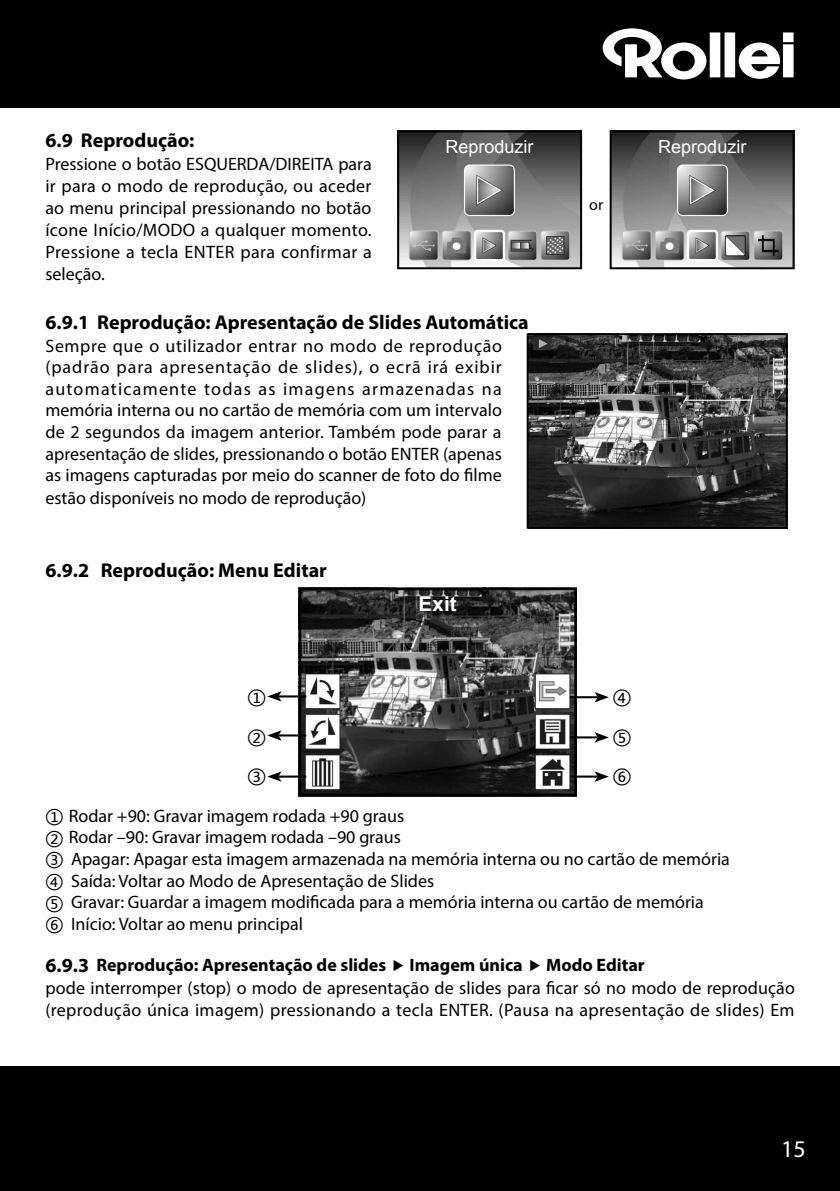
<style>
.page{position:relative;width:840px;height:1191px;background:#fff}
.page>*{position:absolute;margin:0;border:0;box-sizing:border-box;transform-origin:0 0}
.t1{font:24px "Myriad Pro";color:#fff}
.t2{font:700 20.4px "Arial";color:#fff}
.t3{font:700 20px "Myriad Pro";color:#000}
.t4{font:18.6px "Microsoft Ya Hei";color:#000}
.t5{font:18px/21.8px "Myriad Pro";color:#000;text-align:justify}
.t6{font:700 18px "Myriad Pro";color:#000}
.t7{font:18px "Arial";color:#fff}
.t8{font:16px "Myriad Pro";color:#000}
.s1{font-family:"Microsoft Ya Hei"}
.s2{font-size:20px}
</style>
<div class="page">
<div style="left:0;top:1066px;width:839px;height:125px;background:#000"></div>
<div style="left:0;top:0;width:839px;height:108px;background:#000"></div>
<svg style="left:602px;top:28px;width:191px;height:51px"></svg>
<img style="left:529px;top:336px;width:255px;height:190px">
<div style="left:526px;top:333px;width:261px;height:196px;border:2px solid #000"></div>
<img style="left:400px;top:133px;width:178px;height:133px">
<img style="left:612px;top:133px;width:179px;height:133px">
<div style="left:397px;top:130px;width:184px;height:139px;border:2px solid #000"></div>
<div style="left:609px;top:130px;width:185px;height:139px;border:2px solid #000"></div>
<img style="left:302px;top:591px;width:270px;height:201px">
<div style="left:298px;top:587px;width:278px;height:209px;border:3px solid #000"></div>
<hr style="left:278px;top:695px;width:28px;height:2px;background:#000">
<svg style="left:267px;top:691px;width:14px;height:10px"></svg>
<hr style="left:278px;top:734px;width:28px;height:2px;background:#000">
<svg style="left:267px;top:730px;width:14px;height:10px"></svg>
<hr style="left:278px;top:775px;width:28px;height:2px;background:#000">
<svg style="left:267px;top:771px;width:14px;height:11px"></svg>
<hr style="left:569px;top:775px;width:28px;height:2px;background:#000">
<svg style="left:594px;top:771px;width:14px;height:11px"></svg>
<hr style="left:569px;top:736px;width:28px;height:2px;background:#000">
<svg style="left:594px;top:732px;width:14px;height:10px"></svg>
<hr style="left:569px;top:696px;width:28px;height:2px;background:#000">
<svg style="left:594px;top:692px;width:14px;height:10px"></svg>
<p class="t3" style="left:45px;top:127px;width:150px">6.9 Reprodução:</p>
<p class="t5" style="left:45px;top:152px;width:328px">Pressione o botão ESQUERDA/DIREITA para ir para o modo de reprodução, ou aceder ao menu principal pressionando no botão ícone Início/MODO a qualquer momento.<br>Pressione a tecla ENTER para confirmar a seleção.</p>
<p class="t3" style="left:45px;top:309px;width:484px">6.9.1 Reprodução: Apresentação de Slides Automática</p>
<p class="t5" style="left:45px;top:334px;width:458px">Sempre que o utilizador entrar no modo de reprodução (padrão para apresentação de slides), o ecrã irá exibir automaticamente todas as imagens armazenadas na memória interna ou no cartão de memória com um intervalo de 2 segundos da imagem anterior. Também pode parar a apresentação de slides, pressionando o botão ENTER (apenas as imagens capturadas por meio do scanner de foto do filme estão disponíveis no modo de reprodução)</p>
<p class="t7" style="left:445px;top:135px;width:90px">Reproduzir</p>
<p class="t7" style="left:658px;top:135px;width:90px">Reproduzir</p>
<p class="t8" style="left:589px;top:194px;width:16px">or</p>
<p class="t3" style="left:45px;top:557px;width:283px">6.9.2 Reprodução: Menu Editar</p>
<p class="t2" style="left:418px;top:590px;width:40px">Exit</p>
<p class="t4" style="left:247px;top:684px;width:20px">①</p>
<p class="t4" style="left:612px;top:684px;width:20px">④</p>
<p class="t4" style="left:247px;top:723px;width:20px">②</p>
<p class="t4" style="left:612px;top:723px;width:20px">⑤</p>
<p class="t4" style="left:247px;top:762px;width:20px">③</p>
<p class="t4" style="left:612px;top:762px;width:20px">⑥</p>
<p class="t5" style="left:45px;top:804px;width:685px;text-align:left"><span class="s1">①</span> Rodar +90: Gravar imagem rodada +90 graus<br><span class="s1">②</span> Rodar –90: Gravar imagem rodada –90 graus<br><span class="s1">③</span> Apagar: Apagar esta imagem armazenada na memória interna ou no cartão de memória <span class="s1">④</span> Saída: Voltar ao Modo de Apresentação de Slides<br><span class="s1">⑤</span> Gravar: Guardar a imagem modificada para a memória interna ou cartão de memória<br><span class="s1">⑥</span> Início: Voltar ao menu principal</p>
<p class="t6" style="left:45px;top:953px;width:342px"><span class="s2">6.9.3</span> Reprodução: Apresentação de slides</p>
<p class="t6" style="left:409px;top:953px;width:114px">Imagem única</p>
<p class="t6" style="left:545px;top:953px;width:100px">Modo Editar</p>
<p class="t5" style="left:45px;top:977px;width:750px">pode interromper (stop) o modo de apresentação de slides para ficar só no modo de reprodução (reprodução única imagem) pressionando a tecla ENTER. (Pausa na apresentação de slides) Em</p>
<h1 class="t1" style="left:780px;top:1134px;width:26px">15</h1>
</div>
